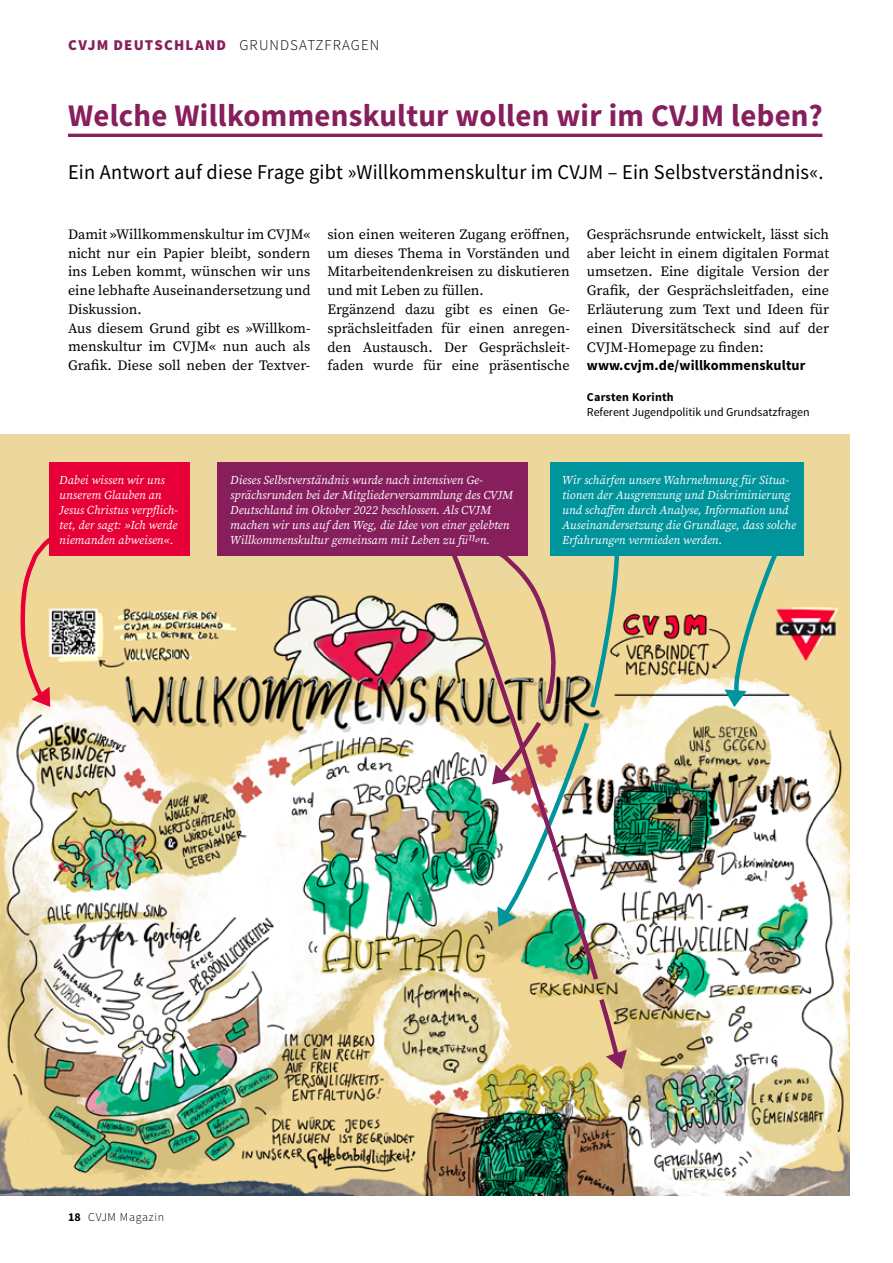
<style>
.page{position:relative;width:893px;height:1263px;background:#fff}
.page>*{position:absolute;margin:0;border:0;box-sizing:border-box;transform-origin:0 0}
.t1{font:700 31.5px "Source Sans Pro";letter-spacing:.01em;color:#871f5d}
.t2{font:21px "Source Sans Pro";letter-spacing:.01em;color:#000}
.t3{font:900 15px "Source Sans Pro";letter-spacing:.08em;color:#871f5d}
.t4{font:14.25px/18.8px "Source Serif Pro";color:#000}
.t5{font:700 14.25px "Source Sans Pro";letter-spacing:.01em;color:#000}
.t6{font:italic 12px/15px "Source Serif Pro";color:#fff}
.t7{font:12px "Source Sans Pro";color:#000}
.t8{font:700 12px "Source Sans Pro";letter-spacing:.02em;color:#000}
.t9{font:300 12px "Source Sans Pro";letter-spacing:.06em;color:#000}
.s1{font-weight:300;color:#000}
.s2{font-weight:700}
</style>
<div class="page">
<hr style="left:68px;top:134px;width:754px;height:3px;background:#871f5d">
<div style="left:0;top:435px;width:850px;height:761px;background:#ecd89d"></div>
<img style="left:0;top:594px;width:850px;height:602px">
<svg style="left:596px;top:994px;width:31px;height:75px"></svg>
<svg style="left:724px;top:556px;width:59px;height:151px"></svg>
<div style="left:217px;top:462px;width:310px;height:94px;background:#871f5d"></div>
<div style="left:49px;top:462px;width:140px;height:94px;background:#e70038"></div>
<div style="left:551px;top:462px;width:253px;height:94px;background:#00949c"></div>
<svg style="left:17px;top:537px;width:41px;height:170px"></svg>
<img style="left:447px;top:556px;width:154px;height:429px">
<svg style="left:462px;top:538px;width:158px;height:389px"></svg>
<p class="t3" style="left:68px;top:34px;width:313px">CVJM DEUTSCHLAND <span class="s1">GRUNDSATZFRAGEN</span></p>
<h1 class="t1" style="left:68px;top:96px;width:756px">Welche Willkommenskultur wollen wir im CVJM leben?</h1>
<h2 class="t2" style="left:68px;top:159px;width:757px">Ein Antwort auf diese Frage gibt »Willkommenskultur im CVJM – Ein Selbstverständnis«.</h2>
<p class="t4" style="left:68px;top:225px;width:244px">Damit »Willkommenskultur im CVJM« nicht nur ein Papier bleibt, sondern ins Leben kommt, wünschen wir uns eine lebhafte Auseinandersetzung und<br>Diskussion.<br>Aus diesem Grund gibt es »Willkom&shy;menskultur im CVJM« nun auch als<br>Grafik. Diese soll neben der Textver-</p>
<p class="t4" style="left:327px;top:225px;width:244px">sion einen weiteren Zugang eröffnen, um dieses Thema in Vorständen und Mitarbeitendenkreisen zu diskutieren und mit Leben zu füllen.<br>Ergänzend dazu gibt es einen Ge&shy;sprächsleitfaden für einen anregen&shy;den Austausch. Der Gesprächsleit&shy;faden wurde für eine präsentische</p>
<p class="t4" style="left:587px;top:225px;width:244px;text-align:justify">Gesprächsrunde entwickelt, lässt sich aber leicht in einem digitalen Format umsetzen. Eine digitale Version der Grafik, der Gesprächsleitfaden, eine Erläuterung zum Text und Ideen für einen Diversitätscheck sind auf der CVJM-Homepage zu finden:</p>
<p class="t5" style="left:587px;top:356px;width:220px">www.cvjm.de/willkommenskultur</p>
<p class="t8" style="left:587px;top:389px;width:89px">Carsten Korinth</p>
<p class="t7" style="left:587px;top:405px;width:224px">Referent Jugendpolitik und Grundsatzfragen</p>
<p class="t6" style="left:59px;top:472px;width:120px">Dabei wissen wir uns unserem Glauben an<br>Jesus Christus verpflich&shy;tet, der sagt: »Ich werde niemanden abweisen«.</p>
<p class="t6" style="left:562px;top:472px;width:235px">Wir schärfen unsere Wahrnehmung für Situa&shy;tionen der Ausgrenzung und Diskriminierung und schaffen durch Analyse, Information und Auseinandersetzung die Grundlage, dass solche Erfahrungen vermieden werden.</p>
<p class="t6" style="left:230px;top:472px;width:285px">Dieses Selbstverständnis wurde nach intensiven Ge&shy;sprächsrunden bei der Mitgliederversammlung des CVJM Deutschland im Oktober 2022 beschlossen. Als CVJM machen wir uns auf den Weg, die Idee von einer gelebten Willkommenskultur gemeinsam mit Leben zu füllen.</p>
<p class="t9" style="left:68px;top:1210px;width:98px"><span class="s2">18</span> CVJM Magazin</p>
</div>
